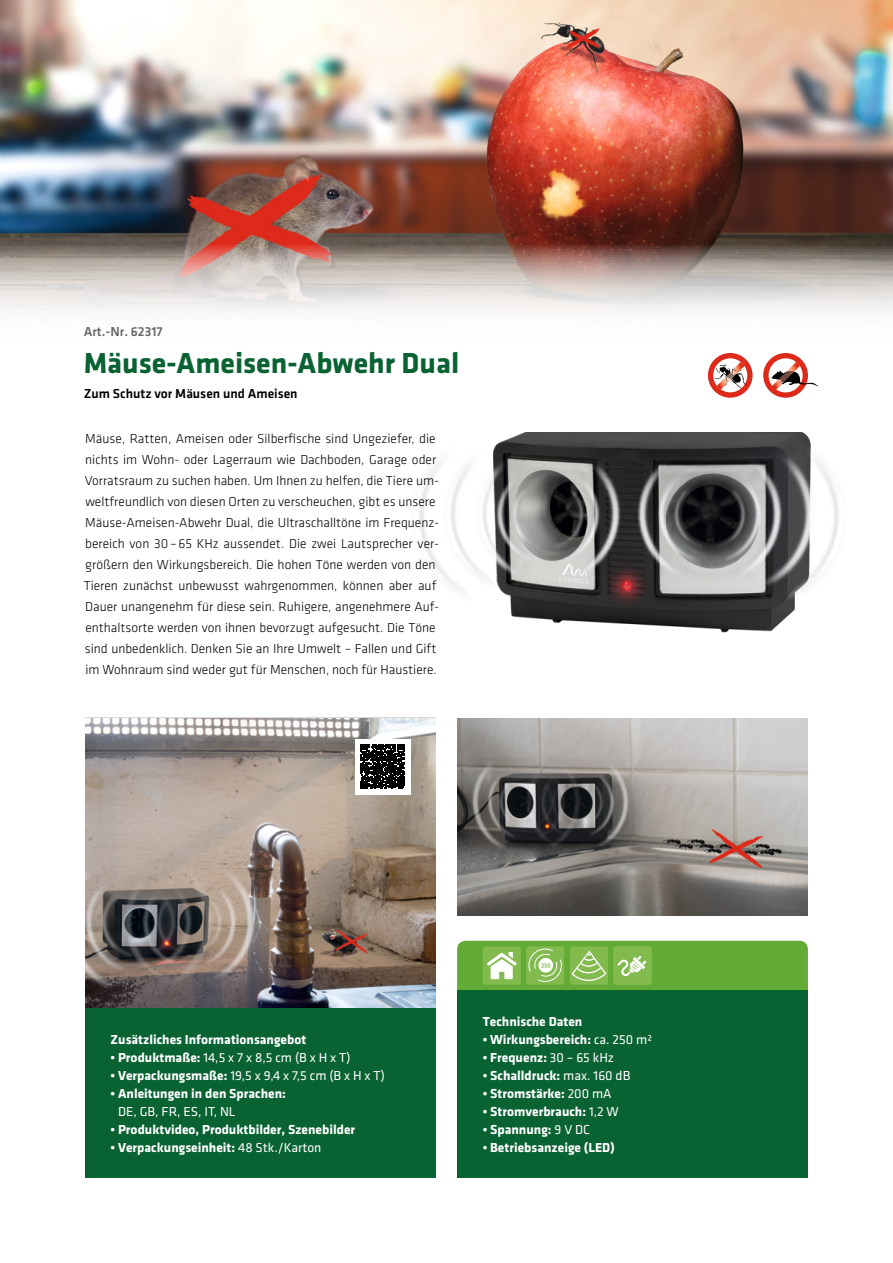
<style>
.page{position:relative;width:893px;height:1263px;background:#fff}
.page>*{position:absolute;margin:0;border:0;box-sizing:border-box;transform-origin:0 0}
.t1{font:30px "Klavika Bold OSF";color:#086232}
.t2{font:300 13.5px/21px "Klavika";color:#000}
.t3{font:13.5px/18px "Klavika Bold OSF";color:#fff}
.t4{font:13.5px "Klavika";color:#fff}
.t5{font:500 13.5px "Klavika";color:#000}
.t6{font:500 13.5px "Klavika";color:#686867}
.s1{font-family:"Klavika Bold OSF"}
.s2{font-family:"Klavika"}
</style>
<div class="page">
<img style="left:419px;top:432px;width:420px;height:201px">
<img style="left:85px;top:718px;width:351px;height:290px">
<img style="left:0;top:0;width:893px;height:244px">
<svg style="left:0;top:244px;width:893px;height:143px"></svg>
<div style="left:457px;top:990px;width:351px;height:188px;background:#086232"></div>
<div style="left:355px;top:739px;width:55px;height:55px;background:#fff"></div>
<svg style="left:360px;top:745px;width:45px;height:44px;background:#1f1f1f"></svg>
<div style="left:85px;top:1008px;width:351px;height:170px;background:#086232"></div>
<svg style="left:457px;top:941px;width:351px;height:49px;background:#75b449"></svg>
<img style="left:457px;top:718px;width:351px;height:197px">
<svg style="left:708px;top:353px;width:45px;height:45px"></svg>
<svg style="left:763px;top:353px;width:55px;height:45px"></svg>
<img style="left:772px;top:362px;width:28px;height:28px">
<img style="left:778px;top:371px;width:16px;height:13px">
<p class="t6" style="left:84px;top:324px;width:81px">Art.-Nr. 62317</p>
<p class="t1" style="left:84px;top:346px;width:377px">Mäuse-Ameisen-Abwehr Dual</p>
<p class="t5" style="left:84px;top:386px;width:215px">Zum Schutz vor Mäusen und Ameisen</p>
<p class="t2" style="left:84px;top:428px;width:357px">Mäuse, Ratten, Ameisen oder Silberfische sind Ungeziefer, die nichts im Wohn- oder Lagerraum wie Dachboden, Garage oder Vorratsraum zu suchen haben. Um Ihnen zu helfen, die Tiere um&shy;weltfreundlich von diesen Orten zu verscheuchen, gibt es unsere Mäuse-Ameisen-Abwehr Dual, die Ultraschalltöne im Frequenz&shy;bereich von 30–65 KHz aussendet. Die zwei Lautsprecher ver&shy;größern den Wirkungsbereich. Die hohen Töne werden von den Tieren zunächst unbewusst wahrgenommen, können aber auf Dauer unangenehm für diese sein. Ruhigere, angenehmere Auf&shy;enthaltsorte werden von ihnen bevorzugt aufgesucht. Die Töne sind unbedenklich. Denken Sie an Ihre Umwelt – Fallen und Gift im Wohnraum sind weder gut für Menschen, noch für Haustiere.</p>
<p class="t3" style="left:111px;top:1031px;width:197px">Zusätzliches Informationsangebot</p>
<p class="t4" style="left:111px;top:1051px;width:241px"><span class="s1">• Produktmaße:</span> 14,5 x 7 x 8,5 cm (B x H x T)</p>
<p class="t4" style="left:111px;top:1069px;width:276px"><span class="s1">• Verpackungsmaße:</span> 19,5 x 9,4 x 7,5 cm (B x H x T)</p>
<p class="t3" style="left:118px;top:1085px;width:169px;text-indent:-8px">• Anleitungen in den Sprachen:<br><span class="s2">DE, GB, FR, ES, IT, NL</span></p>
<p class="t3" style="left:111px;top:1121px;width:246px">• Produktvideo, Produktbilder, Szenebilder</p>
<p class="t3" style="left:111px;top:1139px;width:212px">• Verpackungseinheit: <span class="s2">48 Stk./Karton</span></p>
<p class="t3" style="left:483px;top:1013px;width:101px">Technische Daten</p>
<p class="t3" style="left:483px;top:1031px;width:171px">• Wirkungsbereich: <span class="s2">ca. 250 m²</span></p>
<p class="t3" style="left:483px;top:1049px;width:133px">• Frequenz: <span class="s2">30 – 65 kHz</span></p>
<p class="t3" style="left:483px;top:1067px;width:149px">• Schalldruck: <span class="s2">max. 160 dB</span></p>
<p class="t3" style="left:483px;top:1085px;width:131px">• Stromstärke: <span class="s2">200 mA</span></p>
<p class="t3" style="left:483px;top:1103px;width:138px">• Stromverbrauch: <span class="s2">1,2 W</span></p>
<p class="t3" style="left:483px;top:1121px;width:109px">• Spannung: <span class="s2">9 V DC</span></p>
<p class="t3" style="left:483px;top:1139px;width:134px">• Betriebsanzeige (LED)</p>
</div>
